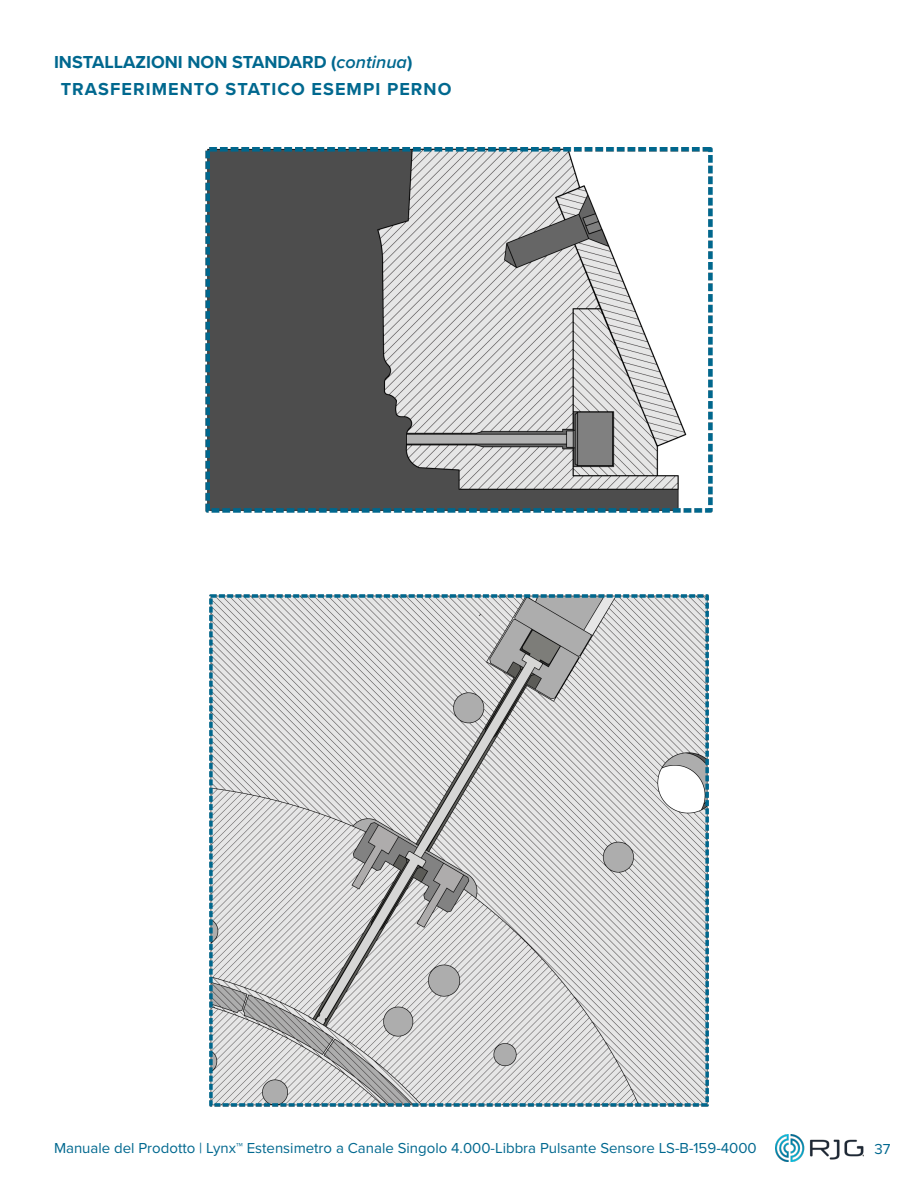
<style>
.page{position:relative;width:918px;height:1188px;background:#fff}
.page>*{position:absolute;margin:0;border:0;box-sizing:border-box;transform-origin:0 0}
.t1{font:700 18px "Proxima Nova";color:#00688f}
.t2{font:700 18px "Proxima Nova";letter-spacing:.045em;color:#00688f}
.t3{font:15px "Proxima Nova";color:#00688f}
.s1{font-weight:600;font-style:italic}
</style>
<div class="page">
<img style="left:776px;top:1134px;width:88px;height:27px">
<img style="left:206px;top:147px;width:506px;height:366px">
<img style="left:210px;top:594px;width:498px;height:513px">
<p class="t1" style="left:54px;top:49px;width:360px">INSTALLAZIONI NON STANDARD (<span class="s1">continua</span>)</p>
<p class="t2" style="left:61px;top:76px;width:392px">TRASFERIMENTO STATICO ESEMPI PERNO</p>
<p class="t3" style="left:54px;top:1136px;width:704px">Manuale del Prodotto | Lynx™ Estensimetro a Canale Singolo 4.000-Libbra Pulsante Sensore LS‑B‑159‑4000</p>
<p class="t3" style="left:875px;top:1137px;width:18px">37</p>
</div>
